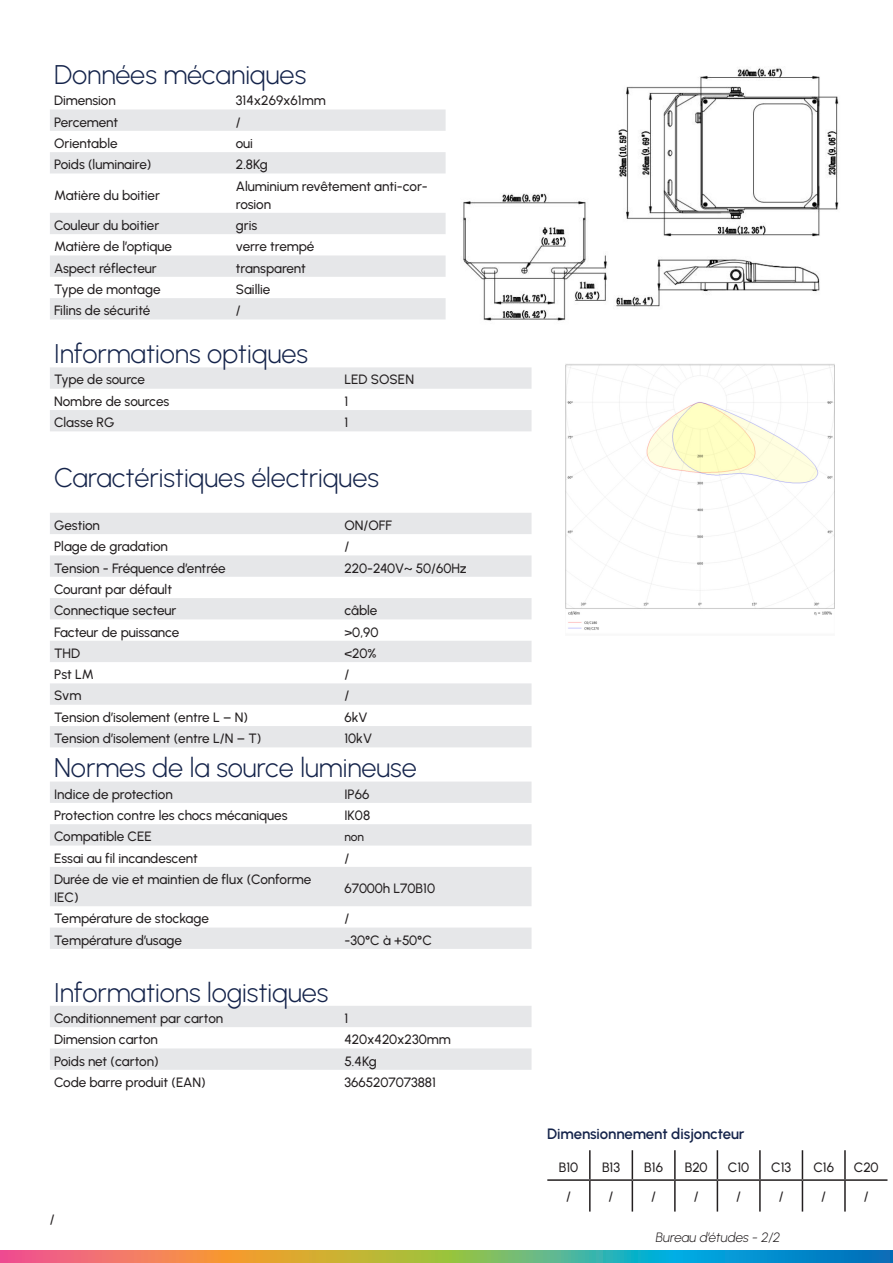
<style>
.page{position:relative;width:893px;height:1263px;background:#fff}
.page>*{position:absolute;margin:0;border:0;box-sizing:border-box;transform-origin:0 0}
.t1{font:300 27px "Urbanist";color:#15244b}
.Texte_courant{font:600 15px "Urbanist";letter-spacing:-.01em;color:#15244b}
.Texte_courant-2{font:500 13.5px/18px "Urbanist";letter-spacing:-.005em;color:#231f20}
.Texte_courant-3{font:italic 300 13.5px "Urbanist";color:#231f20}
.Texte_courant-4{font:500 12px "Urbanist";color:#231f20}
</style>
<div class="page">
<img style="left:463px;top:68px;width:376px;height:253px">
<svg style="left:50px;top:367px;width:481px;height:64px"></svg>
<svg style="left:50px;top:513px;width:481px;height:234px;fill:#e6e7e9"></svg>
<svg style="left:50px;top:781px;width:481px;height:289px"></svg>
<hr style="left:589px;top:1150px;width:2px;height:29px;background:#231f20">
<svg style="left:632px;top:1150px;width:1px;height:29px"></svg>
<hr style="left:674px;top:1150px;width:2px;height:29px;background:#231f20">
<svg style="left:717px;top:1150px;width:1px;height:29px"></svg>
<hr style="left:759px;top:1150px;width:2px;height:29px;background:#231f20">
<svg style="left:802px;top:1150px;width:1px;height:29px"></svg>
<hr style="left:844px;top:1150px;width:2px;height:29px;background:#231f20">
<hr style="left:547px;top:1179px;width:43px;height:2px;background:#231f20">
<hr style="left:590px;top:1179px;width:42px;height:2px;background:#231f20">
<hr style="left:589px;top:1181px;width:2px;height:30px;background:#231f20">
<hr style="left:632px;top:1179px;width:43px;height:2px;background:#231f20">
<hr style="left:632px;top:1181px;width:1px;height:30px;background:#231f20">
<hr style="left:675px;top:1179px;width:42px;height:2px;background:#231f20">
<hr style="left:674px;top:1181px;width:2px;height:30px;background:#231f20">
<hr style="left:717px;top:1179px;width:43px;height:2px;background:#231f20">
<hr style="left:717px;top:1181px;width:1px;height:30px;background:#231f20">
<hr style="left:760px;top:1179px;width:42px;height:2px;background:#231f20">
<hr style="left:759px;top:1181px;width:2px;height:30px;background:#231f20">
<hr style="left:802px;top:1179px;width:43px;height:2px;background:#231f20">
<hr style="left:802px;top:1181px;width:1px;height:30px;background:#231f20">
<hr style="left:845px;top:1179px;width:42px;height:2px;background:#231f20">
<hr style="left:844px;top:1181px;width:2px;height:30px;background:#231f20">
<img style="left:566px;top:364px;width:269px;height:267px">
<svg style="left:0;top:1250px;width:893px;height:13px;background:#849a7e"></svg>
<svg style="left:50px;top:109px;width:396px;height:210px"></svg>
<p class="t1" style="left:54px;top:57px;width:254px">Données mécaniques</p>
<p class="Texte_courant-2" style="left:54px;top:91px;width:63px">Dimension</p>
<p class="Texte_courant-2" style="left:236px;top:91px;width:91px">314x269x61mm</p>
<p class="Texte_courant-2" style="left:54px;top:112px;width:66px">Percement</p>
<p class="Texte_courant-2" style="left:236px;top:112px;width:6px">/</p>
<p class="Texte_courant-2" style="left:54px;top:134px;width:65px">Orientable</p>
<p class="Texte_courant-2" style="left:236px;top:134px;width:19px">oui</p>
<p class="Texte_courant-2" style="left:54px;top:155px;width:99px">Poids (luminaire)</p>
<p class="Texte_courant-2" style="left:236px;top:155px;width:34px">2.8Kg</p>
<p class="Texte_courant-2" style="left:54px;top:185px;width:107px">Matière du boitier</p>
<p class="Texte_courant-2" style="left:236px;top:176px;width:193px">Aluminium revêtement anti-cor&shy;rosion</p>
<p class="Texte_courant-2" style="left:54px;top:216px;width:107px">Couleur du boitier</p>
<p class="Texte_courant-2" style="left:236px;top:216px;width:23px">gris</p>
<p class="Texte_courant-2" style="left:54px;top:237px;width:119px">Matière de l’optique</p>
<p class="Texte_courant-2" style="left:236px;top:237px;width:80px">verre trempé</p>
<p class="Texte_courant-2" style="left:54px;top:258px;width:104px">Aspect réflecteur</p>
<p class="Texte_courant-2" style="left:236px;top:258px;width:72px">transparent</p>
<p class="Texte_courant-2" style="left:54px;top:280px;width:108px">Type de montage</p>
<p class="Texte_courant-2" style="left:236px;top:280px;width:36px">Saillie</p>
<p class="Texte_courant-2" style="left:54px;top:301px;width:98px">Filins de sécurité</p>
<p class="Texte_courant-2" style="left:236px;top:301px;width:6px">/</p>
<p class="t1" style="left:54px;top:336px;width:255px">Informations optiques</p>
<p class="Texte_courant-2" style="left:54px;top:370px;width:92px">Type de source</p>
<p class="Texte_courant-2" style="left:344px;top:370px;width:71px">LED SOSEN</p>
<p class="Texte_courant-2" style="left:54px;top:392px;width:117px">Nombre de sources</p>
<p class="Texte_courant-2" style="left:344px;top:392px;width:5px">1</p>
<p class="Texte_courant-2" style="left:54px;top:413px;width:62px">Classe RG</p>
<p class="Texte_courant-2" style="left:344px;top:413px;width:5px">1</p>
<p class="t1" style="left:54px;top:460px;width:326px">Caractéristiques électriques</p>
<p class="Texte_courant-2" style="left:54px;top:516px;width:47px">Gestion</p>
<p class="Texte_courant-2" style="left:344px;top:516px;width:49px">ON/OFF</p>
<p class="Texte_courant-2" style="left:54px;top:537px;width:115px">Plage de gradation</p>
<p class="Texte_courant-2" style="left:344px;top:537px;width:6px">/</p>
<p class="Texte_courant-2" style="left:54px;top:558px;width:173px">Tension - Fréquence d’entrée</p>
<p class="Texte_courant-2" style="left:344px;top:558px;width:124px">220-240V~ 50/60Hz</p>
<p class="Texte_courant-2" style="left:54px;top:580px;width:119px">Courant par défault</p>
<p class="Texte_courant-2" style="left:54px;top:601px;width:124px">Connectique secteur</p>
<p class="Texte_courant-2" style="left:344px;top:601px;width:35px">câble</p>
<p class="Texte_courant-2" style="left:54px;top:622px;width:127px">Facteur de puissance</p>
<p class="Texte_courant-2" style="left:344px;top:622px;width:36px">&gt;0,90</p>
<p class="Texte_courant-2" style="left:54px;top:644px;width:28px">THD</p>
<p class="Texte_courant-2" style="left:344px;top:644px;width:34px">&lt;20%</p>
<p class="Texte_courant-2" style="left:54px;top:665px;width:41px">Pst LM</p>
<p class="Texte_courant-2" style="left:344px;top:665px;width:6px">/</p>
<p class="Texte_courant-2" style="left:54px;top:686px;width:29px">Svm</p>
<p class="Texte_courant-2" style="left:344px;top:686px;width:6px">/</p>
<p class="Texte_courant-2" style="left:54px;top:708px;width:195px">Tension d’isolement (entre L – N)</p>
<p class="Texte_courant-2" style="left:344px;top:708px;width:25px">6kV</p>
<p class="Texte_courant-2" style="left:54px;top:729px;width:209px">Tension d’isolement (entre L/N – T)</p>
<p class="Texte_courant-2" style="left:344px;top:729px;width:29px">10kV</p>
<p class="t1" style="left:54px;top:750px;width:364px">Normes de la source lumineuse</p>
<p class="Texte_courant-2" style="left:54px;top:784px;width:120px">Indice de protection</p>
<p class="Texte_courant-2" style="left:344px;top:784px;width:26px">IP66</p>
<p class="Texte_courant-2" style="left:54px;top:806px;width:235px">Protection contre les chocs mécaniques</p>
<p class="Texte_courant-2" style="left:344px;top:806px;width:27px">IK08</p>
<p class="Texte_courant-2" style="left:54px;top:827px;width:99px">Compatible CEE</p>
<p class="Texte_courant-4" style="left:344px;top:828px;width:21px">non</p>
<p class="Texte_courant-2" style="left:54px;top:848px;width:145px">Essai au fil incandescent</p>
<p class="Texte_courant-2" style="left:344px;top:848px;width:6px">/</p>
<p class="Texte_courant-2" style="left:54px;top:870px;width:259px">Durée de vie et maintien de flux (Conforme<br>IEC)</p>
<p class="Texte_courant-2" style="left:344px;top:879px;width:92px">67000h L70B10</p>
<p class="Texte_courant-2" style="left:54px;top:909px;width:156px">Température de stockage</p>
<p class="Texte_courant-2" style="left:344px;top:909px;width:6px">/</p>
<p class="Texte_courant-2" style="left:54px;top:930px;width:129px">Température d’usage</p>
<p class="Texte_courant-2" style="left:344px;top:930px;width:89px">-30°C à +50°C</p>
<p class="t1" style="left:54px;top:975px;width:276px">Informations logistiques</p>
<p class="Texte_courant-2" style="left:54px;top:1009px;width:171px">Conditionnement par carton</p>
<p class="Texte_courant-2" style="left:344px;top:1009px;width:5px">1</p>
<p class="Texte_courant-2" style="left:54px;top:1030px;width:105px">Dimension carton</p>
<p class="Texte_courant-2" style="left:344px;top:1030px;width:108px">420x420x230mm</p>
<p class="Texte_courant-2" style="left:54px;top:1051px;width:106px">Poids net (carton)</p>
<p class="Texte_courant-2" style="left:344px;top:1051px;width:34px">5.4Kg</p>
<p class="Texte_courant-2" style="left:54px;top:1073px;width:153px">Code barre produit (EAN)</p>
<p class="Texte_courant-2" style="left:344px;top:1073px;width:93px">3665207073881</p>
<p class="Texte_courant-2" style="left:50px;top:1210px;width:6px">/</p>
<p class="Texte_courant" style="left:547px;top:1123px;width:199px">Dimensionnement disjoncteur</p>
<p class="Texte_courant-2" style="left:559px;top:1157px;width:21px">B10</p>
<p class="Texte_courant-2" style="left:602px;top:1157px;width:20px">B13</p>
<p class="Texte_courant-2" style="left:644px;top:1157px;width:20px">B16</p>
<p class="Texte_courant-2" style="left:685px;top:1157px;width:24px">B20</p>
<p class="Texte_courant-2" style="left:728px;top:1157px;width:23px">C10</p>
<p class="Texte_courant-2" style="left:771px;top:1157px;width:22px">C13</p>
<p class="Texte_courant-2" style="left:813px;top:1157px;width:22px">C16</p>
<p class="Texte_courant-2" style="left:854px;top:1157px;width:26px">C20</p>
<p class="Texte_courant-2" style="left:566px;top:1187px;width:6px">/</p>
<p class="Texte_courant-2" style="left:609px;top:1187px;width:6px">/</p>
<p class="Texte_courant-2" style="left:651px;top:1187px;width:6px">/</p>
<p class="Texte_courant-2" style="left:694px;top:1187px;width:6px">/</p>
<p class="Texte_courant-2" style="left:736px;top:1187px;width:6px">/</p>
<p class="Texte_courant-2" style="left:779px;top:1187px;width:6px">/</p>
<p class="Texte_courant-2" style="left:821px;top:1187px;width:6px">/</p>
<p class="Texte_courant-2" style="left:864px;top:1187px;width:6px">/</p>
<p class="Texte_courant-3" style="left:656px;top:1228px;width:126px">Bureau d’études - 2/2</p>
</div>
